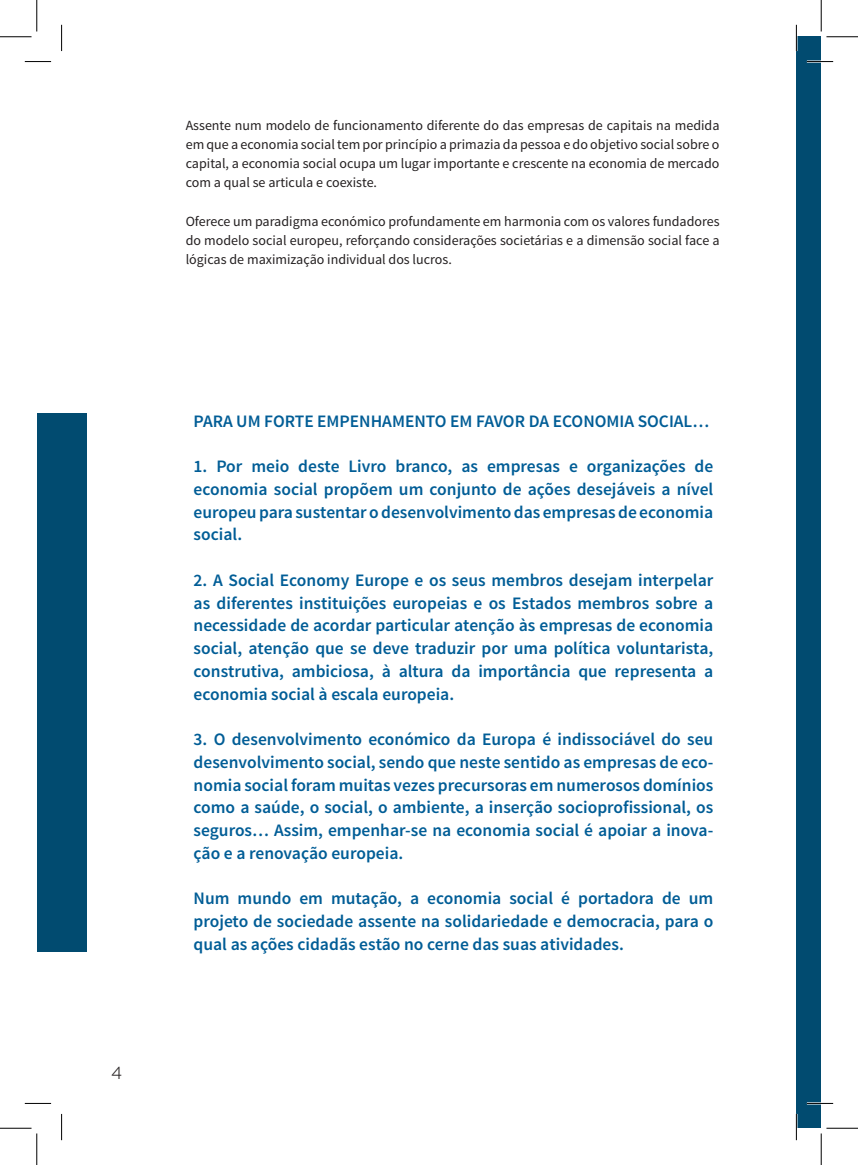
<style>
.page{position:relative;width:858px;height:1165px;background:#fff}
.page>*{position:absolute;margin:0;border:0;box-sizing:border-box;transform-origin:0 0}
.t1{font:600 17.5px/22.8px "Source Sans Pro";color:#015d96;text-align:justify}
.t2{font:17.5px "Novecentowide";color:#231f20}
.t3{font:14px/19.2px "Source Sans Pro";color:#231f20;text-align:justify}
</style>
<div class="page">
<div style="left:796px;top:37px;width:25px;height:1091px;background:#014b70"></div>
<div style="left:37px;top:414px;width:49px;height:538px;background:#014b70"></div>
<hr style="left:806px;top:60px;width:26px;height:3px;background:#fff">
<hr style="left:806px;top:1102px;width:26px;height:2px;background:#fff">
<hr style="left:795px;top:25px;width:2px;height:26px;background:#fff">
<hr style="left:795px;top:1114px;width:2px;height:26px;background:#fff">
<svg style="left:25px;top:61px;width:26px;height:1px"></svg>
<svg style="left:806px;top:61px;width:26px;height:1px"></svg>
<svg style="left:25px;top:1103px;width:26px;height:1px"></svg>
<svg style="left:806px;top:1103px;width:26px;height:1px"></svg>
<svg style="left:61px;top:25px;width:1px;height:26px"></svg>
<svg style="left:61px;top:1114px;width:1px;height:26px"></svg>
<svg style="left:795px;top:25px;width:1px;height:26px"></svg>
<svg style="left:795px;top:1114px;width:1px;height:26px"></svg>
<hr style="left:0;top:36px;width:32px;height:1px;background:#000">
<hr style="left:826px;top:36px;width:31px;height:1px;background:#000">
<hr style="left:0;top:1128px;width:32px;height:1px;background:#000">
<hr style="left:826px;top:1128px;width:31px;height:1px;background:#000">
<hr style="left:36px;top:0;width:1px;height:32px;background:#000">
<hr style="left:36px;top:1133px;width:1px;height:32px;background:#000">
<hr style="left:820px;top:0;width:1px;height:32px;background:#000">
<hr style="left:820px;top:1133px;width:1px;height:32px;background:#000">
<p class="t2" style="left:111px;top:1062px;width:12px">4</p>
<p class="t3" style="left:186px;top:116px;width:535px">Assente num modelo de funcionamento diferente do das empresas de capitais na medida em que a economia social tem por princípio a primazia da pessoa e do objetivo social sobre o capital, a economia social ocupa um lugar importante e crescente na economia de mercado com a qual se articula e coexiste.</p>
<p class="t3" style="left:186px;top:212px;width:535px">Oferece um paradigma económico profundamente em harmonia com os valores fundadores do modelo social europeu, reforçando considerações societárias e a dimensão social face a lógicas de maximização individual dos lucros.</p>
<p class="t1" style="left:193px;top:410px;width:517px">PARA UM FORTE EMPENHAMENTO EM FAVOR DA ECONOMIA SOCIAL…</p>
<p class="t1" style="left:193px;top:455px;width:521px">1. Por meio deste Livro branco, as empresas e organizações de economia social propõem um conjunto de ações desejáveis a nível europeu para sustentar o desenvolvimento das empresas de economia social.</p>
<p class="t1" style="left:193px;top:569px;width:521px">2. A Social Economy Europe e os seus membros desejam interpelar as diferentes instituições europeias e os Estados membros sobre a necessidade de acordar particular atenção às empresas de economia social, atenção que se deve traduzir por uma política voluntarista, construtiva, ambiciosa, à altura da importância que representa a economia social à escala europeia.</p>
<p class="t1" style="left:193px;top:728px;width:521px">3. O desenvolvimento económico da Europa é indissociável do seu desenvolvimento social, sendo que neste sentido as empresas de eco&shy;nomia social foram muitas vezes precursoras em numerosos domínios como a saúde, o social, o ambiente, a inserção socioprofissional, os seguros… Assim, empenhar-se na economia social é apoiar a inova&shy;ção e a renovação europeia.</p>
<p class="t1" style="left:193px;top:888px;width:521px">Num mundo em mutação, a economia social é portadora de um projeto de sociedade assente na solidariedade e democracia, para o qual as ações cidadãs estão no cerne das suas atividades.</p>
</div>
